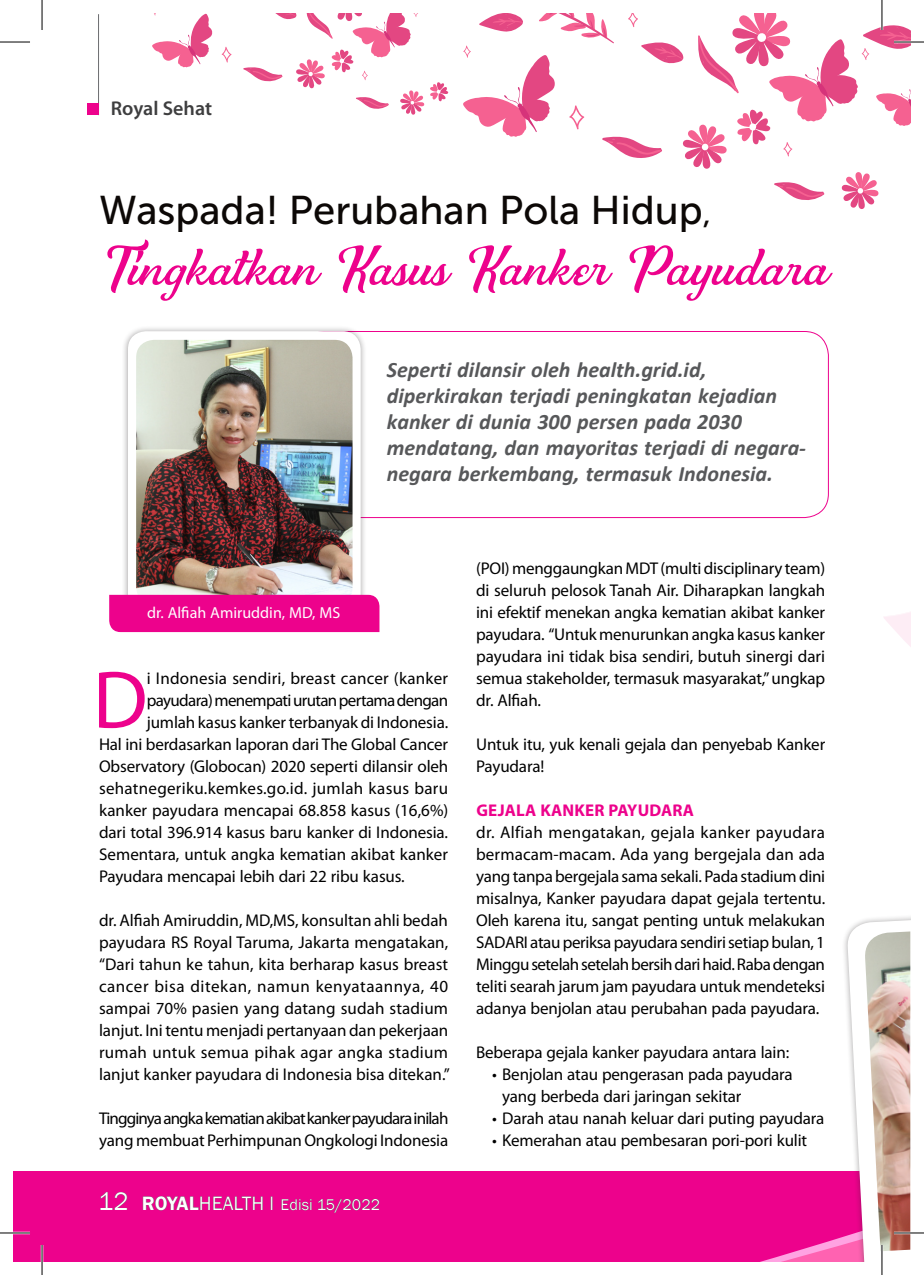
<style>
.page{position:relative;width:924px;height:1275px;background:#fff}
.page>*{position:absolute;margin:0;border:0;box-sizing:border-box;transform-origin:0 0}
.t1{font:82.2px "Myriad Pro";color:#ed028c}
.t2{font:55.6px "Clarkson Script";color:#ed028c}
.t3{font:40px "Museo Sans 500";color:#0c0806}
.t4{font:italic 700 22px/26px "Calibri";color:#57585a}
.t5{font:600 20px "Myriad Pro";color:#3e3e3f}
.t6{font:17px/22px "Myriad Pro";letter-spacing:-.01em;color:#000;text-align:justify}
.t7{font:17px/22px "Myriad Pro";letter-spacing:-.045em;color:#000}
.t8{font:17px "Myriad Pro";letter-spacing:.015em;color:#000}
.t9{font:17px "Myriad Pro";letter-spacing:.01em;color:#000}
.t10{font:17px "Myriad Pro";letter-spacing:-.04em;color:#000}
.t11{font:700 17px "Myriad Pro";letter-spacing:.01em;color:#ed028c}
.t12{font:16px "Franklin Gothic";color:#fff}
.t13{font:16px "Myriad Pro";color:#fff}
.s1{font-size:32.2px}
.s2{font-size:26px}
.s3{font-weight:600;font-size:20px}
.s4{font-size:20px}
</style>
<div class="page">
<div style="left:300px;top:331px;width:528px;height:187px;border:1px solid #ed028c;border-radius:24px"></div>
<svg style="left:884px;top:613px;width:25px;height:32px"></svg>
<div style="left:14px;top:1171px;width:827px;height:90px;background:#ed028c"></div>
<div style="left:841px;top:893px;width:68px;height:368px;background:#231f20;opacity:.4"></div>
<svg style="left:846px;top:898px;width:63px;height:363px"></svg>
<img style="left:863px;top:931px;width:46px;height:320px">
<svg style="left:221px;top:47px;width:10px;height:15px"></svg>
<svg style="left:152px;top:14px;width:60px;height:53px"></svg>
<svg style="left:243px;top:14px;width:206px;height:101px"></svg>
<svg style="left:463px;top:14px;width:446px;height:195px"></svg>
<div style="left:122px;top:325px;width:245px;height:295px;background:#231f20;opacity:.4"></div>
<div style="left:128px;top:331px;width:232px;height:282px;background:#fff;border-radius:18px"></div>
<img style="left:136px;top:340px;width:216px;height:255px">
<div style="left:109px;top:595px;width:270px;height:37px;background:#ed028c"></div>
<hr style="left:98px;top:14px;width:1px;height:101px;background:#6c6d70">
<div style="left:88px;top:104px;width:11px;height:11px;background:#ed028c"></div>
<hr style="left:893px;top:41px;width:30px;height:2px;background:#fff">
<hr style="left:0;top:1231px;width:30px;height:3px;background:#fff">
<hr style="left:893px;top:1231px;width:30px;height:3px;background:#fff">
<hr style="left:41px;top:1245px;width:2px;height:30px;background:#fff">
<hr style="left:880px;top:0;width:2px;height:30px;background:#fff">
<hr style="left:880px;top:1245px;width:2px;height:30px;background:#fff">
<hr style="left:0;top:42px;width:30px;height:1px;background:#000">
<hr style="left:893px;top:42px;width:30px;height:1px;background:#000">
<hr style="left:0;top:1232px;width:30px;height:1px;background:#000">
<hr style="left:893px;top:1232px;width:30px;height:1px;background:#000">
<hr style="left:42px;top:0;width:1px;height:30px;background:#000">
<hr style="left:42px;top:1245px;width:1px;height:30px;background:#000">
<hr style="left:881px;top:0;width:1px;height:30px;background:#000">
<hr style="left:881px;top:1245px;width:1px;height:30px;background:#000">
<p class="t5" style="left:111px;top:96px;width:103px">Royal Sehat</p>
<h3 class="t3" style="left:99px;top:188px;width:613px">Waspada! Perubahan Pola Hidup<span class="s1">,</span></h3>
<h2 class="t2" style="left:99px;top:220px;width:730px">Tingkatkan Kasus Kanker Payudara</h2>
<p class="t4" style="left:386px;top:356px;width:420px">Seperti dilansir oleh health.grid.id, diperkirakan terjadi peningkatan kejadian kanker di dunia 300 persen pada 2030 mendatang, dan mayoritas terjadi di negara&shy;negara berkembang, termasuk Indonesia.</p>
<p class="t13" style="left:147px;top:603px;width:195px">dr. Alfiah Amiruddin, MD, MS</p>
<h1 class="t1" style="left:93px;top:649px;width:56px">D</h1>
<p class="t9" style="left:147px;top:667px;width:302px">i I ndonesia sendiri, breast cancer (kanker</p>
<p class="t10" style="left:147px;top:689px;width:303px">payudara) menempati urutan pertama dengan</p>
<p class="t6" style="left:147px;top:710px;width:303px">jumlah kasus kanker terbanyak di I ndonesia.</p>
<p class="t6" style="left:99px;top:732px;width:350px">Hal ini berdasarkan laporan dari The Global Cancer</p>
<p class="t6" style="left:99px;top:754px;width:350px">Observatory (Globocan) 2020 seperti dilansir oleh</p>
<p class="t8" style="left:99px;top:777px;width:350px">sehatnegeriku.kemkes.go.id. jumlah kasus baru</p>
<p class="t6" style="left:99px;top:798px;width:350px">kanker payudara mencapai 68.858 kasus (16,6%)</p>
<p class="t6" style="left:99px;top:820px;width:350px">dari total 396.914 kasus baru kanker di I ndonesia.</p>
<p class="t6" style="left:99px;top:842px;width:350px">Sementara, untuk angka kematian akibat kanker</p>
<p class="t6" style="left:99px;top:864px;width:307px">Payudara mencapai lebih dari 22 ribu kasus.</p>
<p class="t6" style="left:99px;top:908px;width:352px">dr. Alfiah Amiruddin, MD,MS, konsultan ahli bedah payudara RS Royal Taruma, Jakarta mengatakan, “Dari tahun ke tahun, kita berharap kasus breast cancer bisa ditekan, namun kenyataannya, 40 sampai 70% pasien yang datang sudah stadium lanjut. I ni tentu menjadi pertanyaan dan pekerjaan rumah untuk semua pihak agar angka stadium lanjut kanker payudara di I ndonesia bisa ditekan.”</p>
<p class="t7" style="left:99px;top:1106px;width:351px">Tingginya angka kematian akibat kanker payudara inilah yang membuat Perhimpunan Ongkologi I ndonesia</p>
<p class="t12" style="left:98px;top:1194px;width:283px"><span class="s2">12</span> <span class="s3">ROYAL</span><span class="s4">HEALTH l</span> Edisi 15/2022</p>
<p class="t6" style="left:476px;top:556px;width:350px">(POI) menggaungkan MDT (multi disciplinary team) di seluruh pelosok Tanah Air. Diharapkan langkah ini efektif menekan angka kematian akibat kanker payudara. “Untuk menurunkan angka kasus kanker payudara ini tidak bisa sendiri, butuh sinergi dari semua stakeholder, termasuk masyarakat,” ungkap dr. Alfiah.</p>
<p class="t6" style="left:476px;top:732px;width:350px">Untuk itu, yuk kenali gejala dan penyebab Kanker<br>Payudara!</p>
<p class="t11" style="left:476px;top:799px;width:219px">GEJALA KANKER PAYUDARA</p>
<p class="t6" style="left:476px;top:820px;width:350px">dr. Alfiah mengatakan, gejala kanker payudara bermacam-macam. Ada yang bergejala dan ada yang tanpa bergejala sama sekali. Pada stadium dini misalnya, Kanker payudara dapat gejala tertentu.<br>Oleh karena itu, sangat penting untuk melakukan SADARI atau periksa payudara sendiri setiap bulan, 1<br>Minggu setelah setelah bersih dari haid. Raba dengan teliti searah jarum jam payudara untuk mendeteksi adanya benjolan atau perubahan pada payudara.</p>
<p class="t6" style="left:476px;top:1040px;width:314px">Beberapa gejala kanker payudara antara lain:</p>
<p class="t6" style="left:502px;top:1062px;width:292px;text-indent:-10px">• Benjolan atau pengerasan pada payudara yang berbeda dari jaringan sekitar</p>
<p class="t6" style="left:492px;top:1106px;width:333px">• Darah atau nanah keluar dari puting payudara</p>
<p class="t6" style="left:492px;top:1128px;width:316px">• Kemerahan atau pembesaran pori-pori kulit</p>
</div>
